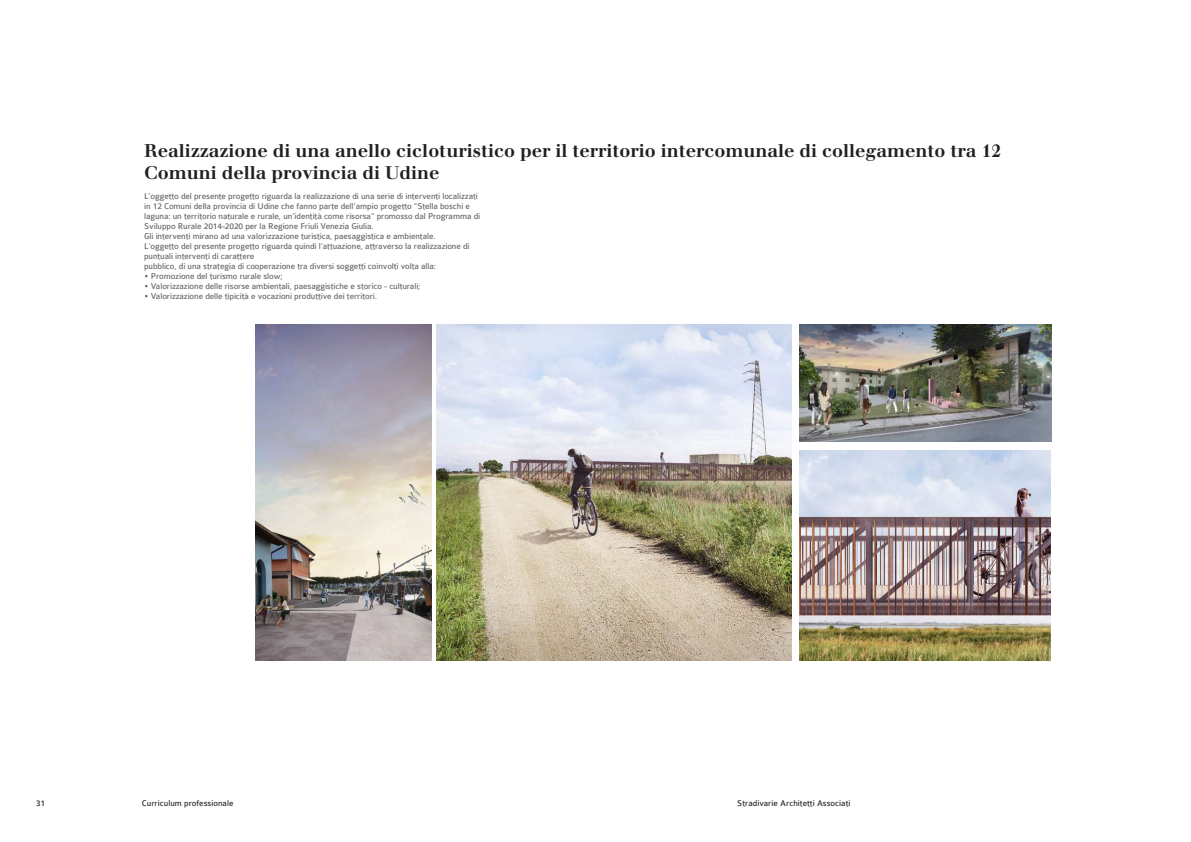
<style>
.page{position:relative;width:1191px;height:842px;background:#fff}
.page>*{position:absolute;margin:0;border:0;box-sizing:border-box;transform-origin:0 0}
.t1{font:700 18px/21.6px "Justus";color:#231f20}
.t2{font:9px/10px "Colaborate";letter-spacing:-.01em;color:#636366}
.t3{font:8.9px "Colaborate";color:#231f20}
</style>
<div class="page">
<img style="left:437px;top:324px;width:354px;height:336px">
<img style="left:799px;top:450px;width:251px;height:210px">
<img style="left:255px;top:324px;width:176px;height:336px">
<img style="left:799px;top:324px;width:253px;height:118px">
<h1 class="t1" style="left:144px;top:140px;width:859px">Realizzazione di una anello cicloturistico per il territorio intercomunale di collegamento tra 12<br>Comuni della provincia di Udine</h1>
<p class="t2" style="left:144px;top:191px;width:338px">L’oggetto del presente progetto riguarda la realizzazione di una serie di interventi localizzati in 12 Comuni della provincia di Udine che fanno parte dell’ampio progetto “Stella boschi e laguna: un territorio naturale e rurale, un’identità come risorsa” promosso dal Programma di Sviluppo Rurale 2014-2020 per la Regione Friuli Venezia Giulia.<br>Gli interventi mirano ad una valorizzazione turistica, paesaggistica e ambientale.<br>L’oggetto del presente progetto riguarda quindi l’attuazione, attraverso la realizzazione di puntuali interventi di carattere<br>pubblico, di una strategia di cooperazione tra diversi soggetti coinvolti volta alla:</p>
<p class="t2" style="left:144px;top:271px;width:140px">• Promozione del turismo rurale slow;</p>
<p class="t2" style="left:144px;top:281px;width:278px">• Valorizzazione delle risorse ambientali, paesaggistiche e storico - culturali;</p>
<p class="t2" style="left:144px;top:292px;width:234px">• Valorizzazione delle tipicità e vocazioni produttive dei territori.</p>
<p class="t3" style="left:36px;top:798px;width:11px">31</p>
<p class="t3" style="left:142px;top:798px;width:93px">Curriculum professionale</p>
<p class="t3" style="left:737px;top:798px;width:115px">Stradivarie Architetti Associati</p>
</div>
